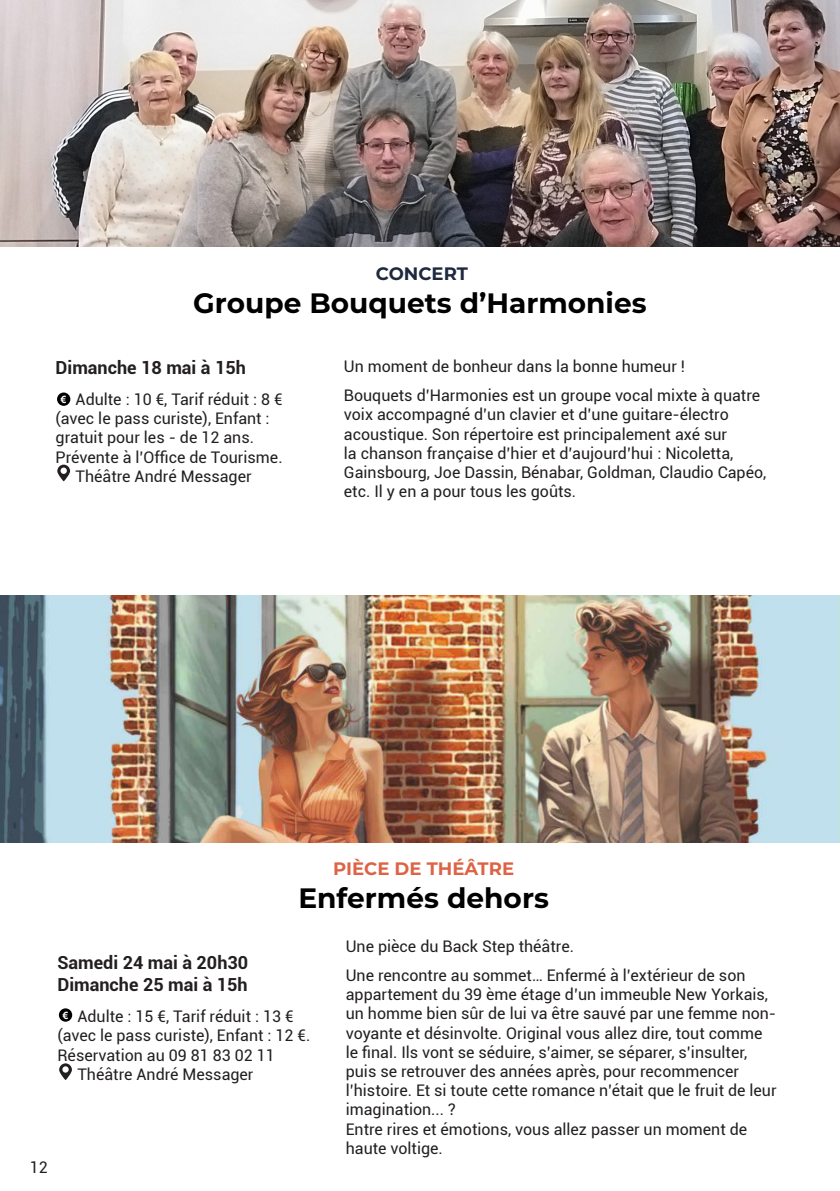
<style>
.page{position:relative;width:840px;height:1191px;background:#fff}
.page>*{position:absolute;margin:0;border:0;box-sizing:border-box;transform-origin:0 0}
.t1{font:700 28px "Montserrat";color:#000001}
.t2{font:700 18px "Roboto";color:#231f20}
.t3{font:700 18px "Montserrat";color:#dd6345}
.t4{font:700 18px "Montserrat";color:#1e293e}
.t5{font:16px/19.2px "Roboto";color:#231f20}
.t6{font:700 10px "Arial";color:#fff}
</style>
<div class="page">
<div style="left:57px;top:392px;width:13px;height:14px;background:#000001;border-radius:50%"></div>
<svg style="left:57px;top:464px;width:13px;height:17px"></svg>
<img style="left:0;top:0;width:839px;height:247px">
<div style="left:59px;top:1008px;width:13px;height:13px;background:#000001;border-radius:50%"></div>
<svg style="left:59px;top:1063px;width:13px;height:17px"></svg>
<img style="left:0;top:595px;width:839px;height:247px">
<p class="t4" style="left:375px;top:260px;width:94px">CONCERT</p>
<p class="t1" style="left:193px;top:282px;width:454px">Groupe Bouquets d’Harmonies</p>
<p class="t2" style="left:56px;top:355px;width:192px">Dimanche 18 mai à 15h</p>
<p class="t5" style="left:75px;top:389px;width:208px">Adulte : 10 €, Tarif réduit : 8 €</p>
<p class="t5" style="left:56px;top:408px;width:215px">(avec le pass curiste), Enfant : gratuit pour les - de 12 ans.</p>
<p class="t5" style="left:56px;top:447px;width:228px">Prévente à l’Office de Tourisme.</p>
<p class="t5" style="left:75px;top:466px;width:177px">Théâtre André Messager</p>
<p class="t6" style="left:61px;top:392px;width:7px">€</p>
<p class="t5" style="left:344px;top:356px;width:342px">Un moment de bonheur dans la bonne humeur !</p>
<p class="t5" style="left:344px;top:385px;width:423px">Bouquets d’Harmonies est un groupe vocal mixte à quatre voix accompagné d’un clavier et d’une guitare-électro acoustique. Son répertoire est principalement axé sur<br>la chanson française d’hier et d’aujourd’hui : Nicoletta, Gainsbourg, Joe Dassin, Bénabar, Goldman, Claudio Capéo, etc. Il y en a pour tous les goûts.</p>
<p class="t3" style="left:333px;top:855px;width:182px">PIÈCE DE THÉÂTRE</p>
<p class="t1" style="left:298px;top:878px;width:252px">Enfermés dehors</p>
<p class="t2" style="left:57px;top:950px;width:192px">Samedi 24 mai à 20h30</p>
<p class="t2" style="left:57px;top:971px;width:192px">Dimanche 25 mai à 15h</p>
<p class="t5" style="left:57px;top:1006px;width:254px;text-align:center">Adulte : 15 €, Tarif réduit : 13 € (avec le pass curiste), Enfant : 12 €.</p>
<p class="t5" style="left:57px;top:1044px;width:219px">Réservation au 09 81 83 02 11</p>
<p class="t5" style="left:77px;top:1063px;width:177px">Théâtre André Messager</p>
<p class="t6" style="left:63px;top:1008px;width:7px">€</p>
<p class="t5" style="left:30px;top:1157px;width:20px">12</p>
<p class="t5" style="left:345px;top:936px;width:229px">Une pièce du Back Step théâtre.</p>
<p class="t5" style="left:345px;top:965px;width:432px">Une rencontre au sommet… Enfermé à l’extérieur de son appartement du 39 ème étage d’un immeuble New Yorkais, un homme bien sûr de lui va être sauvé par une femme non&shy;voyante et désinvolte. Original vous allez dire, tout comme le final. Ils vont se séduire, s’aimer, se séparer, s’insulter, puis se retrouver des années après, pour recommencer l’histoire. Et si toute cette romance n’était que le fruit de leur imagination... ?</p>
<p class="t5" style="left:345px;top:1118px;width:403px">Entre rires et émotions, vous allez passer un moment de haute voltige.</p>
</div>
